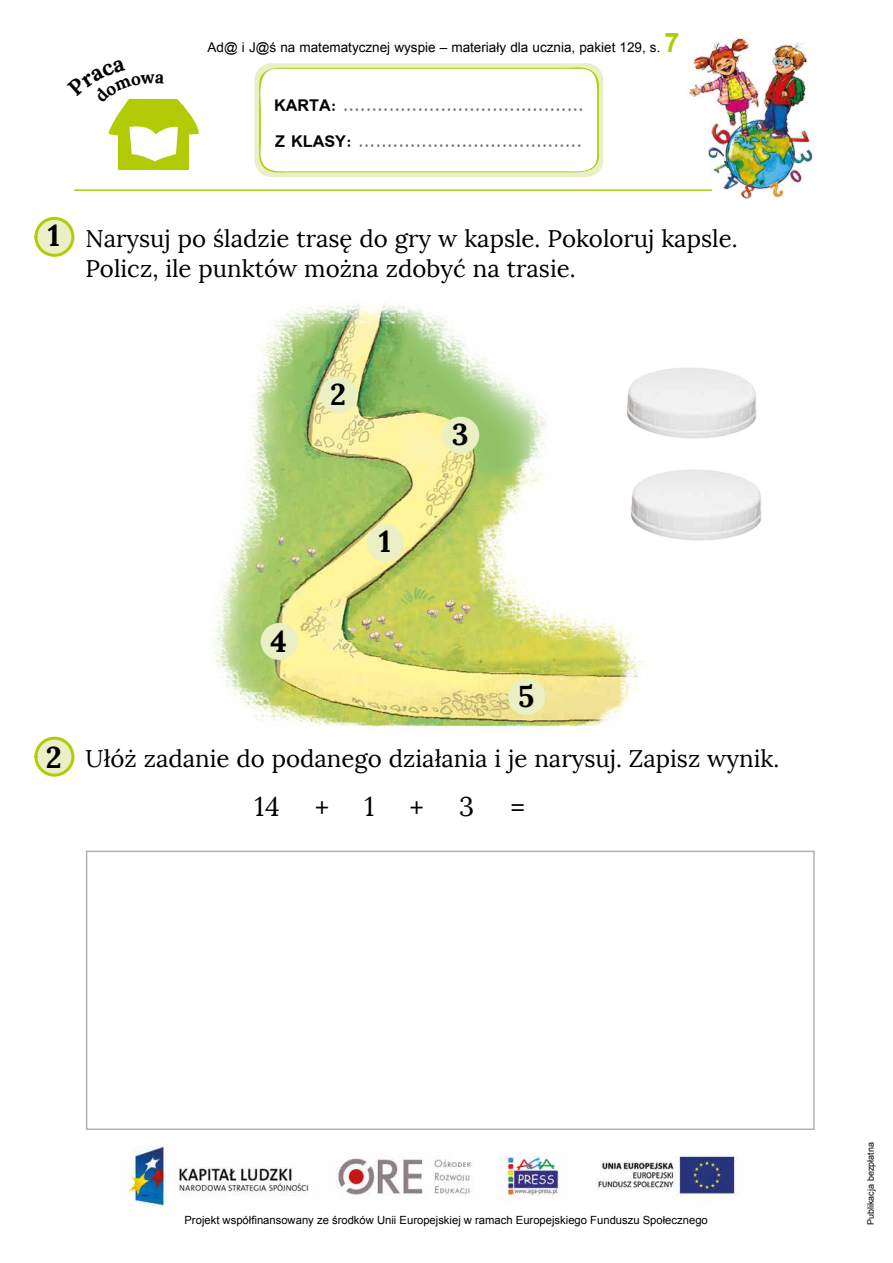
<style>
.page{position:relative;width:893px;height:1263px;background:#fff}
.page>*{position:absolute;margin:0;border:0;box-sizing:border-box;transform-origin:0 0}
.t1{font:700 30px "Lora";color:#000}
.t2{font:27px "Lora";color:#000}
.t3{font:24px/30px "Lora";color:#000}
.t4{font:700 18px/35.2px "Simplified Arabic";color:#706f6f}
.t5{font:13.5px "Arial";color:#000}
.t6{font:11.25px "Arial";color:#000}
.t7{font:9px "Arial";color:#000}
.s1{font-weight:700;font-size:27px;color:#b2cb07}
.s2{color:#000}
</style>
<div class="page">
<hr style="left:74px;top:189px;width:638px;height:2px;background:#b2cb07">
<img style="left:687px;top:38px;width:126px;height:161px">
<div style="left:255px;top:63px;width:348px;height:114px;background:#eaefc6;border-radius:17px"></div>
<div style="left:119px;top:117px;width:70px;height:53px;background:#b2cb07"></div>
<img style="left:122px;top:1146px;width:615px;height:60px">
<svg style="left:34px;top:216px;width:41px;height:41px"></svg>
<svg style="left:34px;top:736px;width:41px;height:41px"></svg>
<div style="left:86px;top:851px;width:729px;height:279px;border:2px solid #b3b2b2"></div>
<img style="left:212px;top:303px;width:487px;height:427px">
<div style="left:320px;top:376px;width:37px;height:37px;background:#eaefc6;border-radius:50%"></div>
<div style="left:442px;top:417px;width:37px;height:37px;background:#eaefc6;border-radius:50%"></div>
<div style="left:367px;top:524px;width:37px;height:37px;background:#eaefc6;border-radius:50%"></div>
<div style="left:261px;top:623px;width:37px;height:37px;background:#eaefc6;border-radius:50%"></div>
<div style="left:508px;top:678px;width:37px;height:37px;background:#eaefc6;border-radius:50%"></div>
<img style="left:625px;top:367px;width:132px;height:71px">
<img style="left:629px;top:469px;width:133px;height:71px">
<svg style="left:108px;top:98px;width:91px;height:63px"></svg>
<svg style="left:256px;top:67px;width:345px;height:107px;background:#fbfcf5"></svg>
<p class="t5" style="left:208px;top:38px;width:473px">Ad@ i J@ś na matematycznej wyspie – materiały dla ucznia, pakiet 129, s. <span class="s1">7</span></p>
<p class="t4" style="left:274px;top:88px;width:311px"><span class="s2">KARTA:</span> ..........................................<br><span class="s2">Z KLASY:</span> .......................................</p>
<p class="t1" style="left:48px;top:216px;width:14px">1</p>
<p class="t3" style="left:85px;top:224px;width:654px">Narysuj po śladzie trasę do gry w kapsle. Pokoloruj kapsle.<br>Policz, ile punktów można zdobyć na trasie.</p>
<p class="t1" style="left:330px;top:375px;width:17px">2</p>
<p class="t1" style="left:452px;top:415px;width:18px">3</p>
<p class="t1" style="left:379px;top:521px;width:14px">1</p>
<p class="t1" style="left:46px;top:737px;width:17px">2</p>
<p class="t1" style="left:270px;top:621px;width:18px">4</p>
<p class="t1" style="left:518px;top:677px;width:18px">5</p>
<p class="t3" style="left:85px;top:744px;width:695px">Ułóż zadanie do podanego działania i je narysuj. Zapisz wynik.</p>
<p class="t2" style="left:255px;top:790px;width:27px">14</p>
<p class="t2" style="left:315px;top:790px;width:15px">+</p>
<p class="t2" style="left:365px;top:790px;width:11px">1</p>
<p class="t2" style="left:410px;top:790px;width:15px">+</p>
<p class="t2" style="left:459px;top:790px;width:17px">3</p>
<p class="t2" style="left:510px;top:790px;width:17px">=</p>
<p class="t6" style="left:184px;top:1212px;width:525px">Projekt współfinansowany ze środków Unii Europejskiej w ramach Europejskiego Funduszu Społecznego</p>
<p class="t7" style="left:864px;top:1225px;width:84px;rotate:-90deg">Publikacja bezpłatna</p>
</div>
